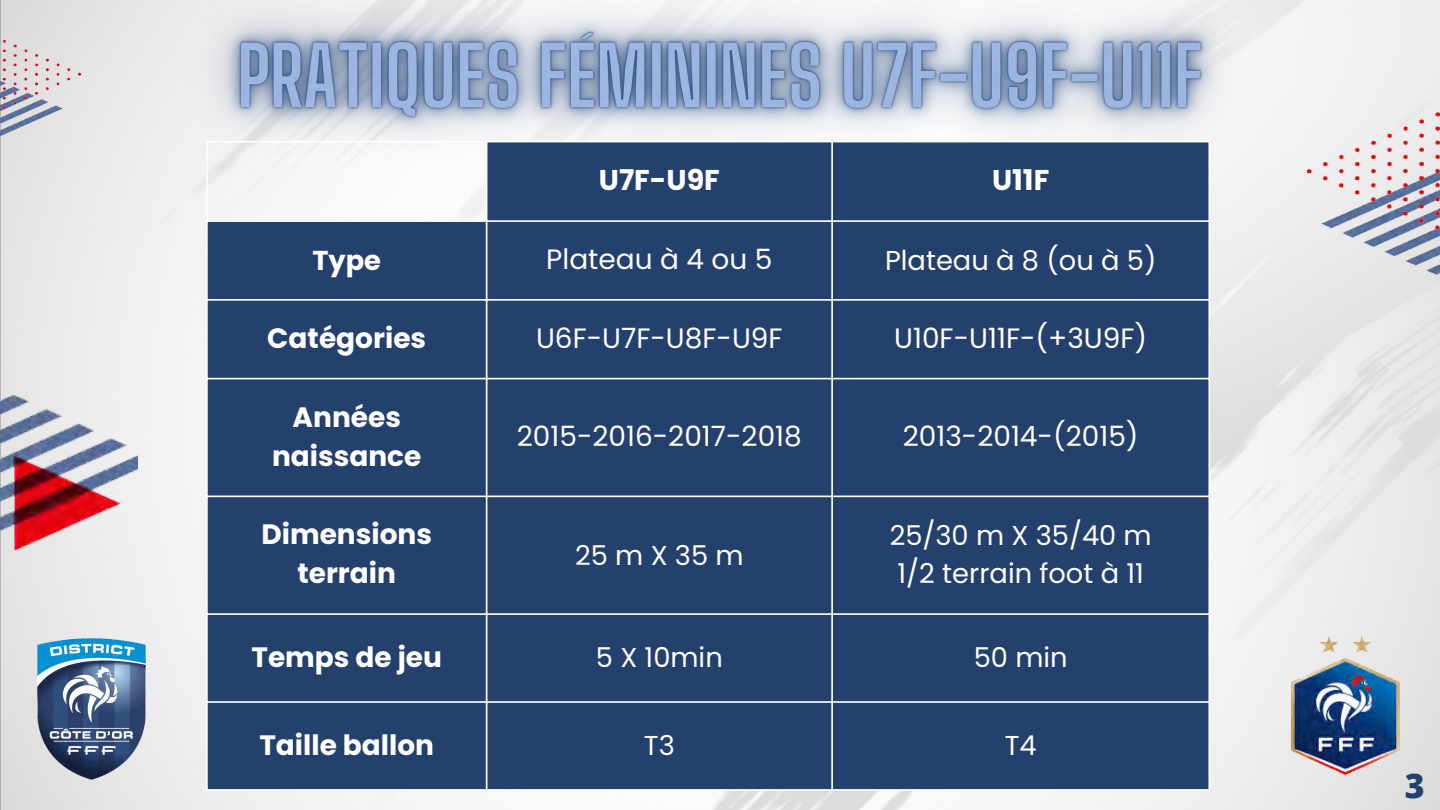
<style>
.page{position:relative;width:1440px;height:810px;background:#fff}
.page>*{position:absolute;margin:0;border:0;box-sizing:border-box;transform-origin:0 0}
.t1{font:800 34px "Open Sans";color:#24406d}
.t2{font:700 28.6px "Poppins";color:#fff}
.t3{font:28px "Poppins";color:#fff}
.t4{font:700 28px/39px "Poppins";color:#fff;text-align:center}
.t5{font:27.3px "Poppins";color:#fff}
.t6{font:700 27.3px "Poppins";color:#fff}
</style>
<div class="page">
<img style="left:0;top:0;width:1440px;height:810px">
<img style="left:145px;top:0;width:1149px;height:217px">
<img style="left:0;top:113px;width:63px;height:30px">
<img style="left:0;top:35px;width:80px;height:78px">
<img style="left:0;top:381px;width:137px;height:170px">
<img style="left:1321px;top:230px;width:118px;height:45px">
<img style="left:1308px;top:113px;width:131px;height:117px">
<div style="left:208px;top:142px;width:1000px;height:647px;background:#24406d"></div>
<hr style="left:206px;top:142px;width:2px;height:647px;background:#fff">
<hr style="left:486px;top:142px;width:1px;height:647px;background:#fff">
<hr style="left:831px;top:142px;width:2px;height:647px;background:#fff">
<hr style="left:1208px;top:142px;width:2px;height:647px;background:#fff">
<hr style="left:206px;top:141px;width:1004px;height:1px;background:#fff">
<hr style="left:206px;top:220px;width:1004px;height:2px;background:#fff">
<hr style="left:206px;top:299px;width:1004px;height:2px;background:#fff">
<hr style="left:206px;top:378px;width:1004px;height:1px;background:#fff">
<hr style="left:206px;top:496px;width:1004px;height:1px;background:#fff">
<hr style="left:206px;top:613px;width:1004px;height:2px;background:#fff">
<hr style="left:206px;top:701px;width:1004px;height:2px;background:#fff">
<hr style="left:206px;top:789px;width:1004px;height:2px;background:#fff">
<img style="left:0;top:561px;width:301px;height:249px">
<img style="left:1256px;top:619px;width:179px;height:165px">
<p class="t2" style="left:599px;top:160px;width:122px">U7F-U9F</p>
<p class="t2" style="left:992px;top:160px;width:59px">U11F</p>
<p class="t6" style="left:312px;top:241px;width:70px">Type</p>
<p class="t3" style="left:546px;top:240px;width:228px">Plateau à 4 ou 5</p>
<p class="t5" style="left:885px;top:241px;width:273px">Plateau à 8 (ou à 5)</p>
<p class="t4" style="left:267px;top:319px;width:160px">Catégories</p>
<p class="t3" style="left:536px;top:319px;width:248px">U6F-U7F-U8F-U9F</p>
<p class="t3" style="left:894px;top:319px;width:255px">U10F-U11F-(+3U9F)</p>
<p class="t4" style="left:272px;top:397px;width:151px">Années naissance</p>
<p class="t4" style="left:261px;top:515px;width:172px">Dimensions terrain</p>
<p class="t3" style="left:517px;top:417px;width:287px">2015-2016-2017-2018</p>
<p class="t3" style="left:903px;top:417px;width:237px">2013-2014-(2015)</p>
<p class="t5" style="left:575px;top:536px;width:170px">25 m X 35 m</p>
<p class="t5" style="left:890px;top:517px;width:264px">25/30 m X 35/40 m</p>
<p class="t5" style="left:898px;top:555px;width:248px">1/2 terrain foot à 11</p>
<p class="t4" style="left:251px;top:638px;width:192px">Temps de jeu</p>
<p class="t5" style="left:596px;top:639px;width:128px">5 X 10min</p>
<p class="t5" style="left:974px;top:639px;width:95px">50 min</p>
<p class="t4" style="left:259px;top:726px;width:176px">Taille ballon</p>
<p class="t5" style="left:644px;top:727px;width:32px">T3</p>
<p class="t5" style="left:1005px;top:727px;width:33px">T4</p>
<p class="t1" style="left:1405px;top:761px;width:21px">3</p>
</div>
